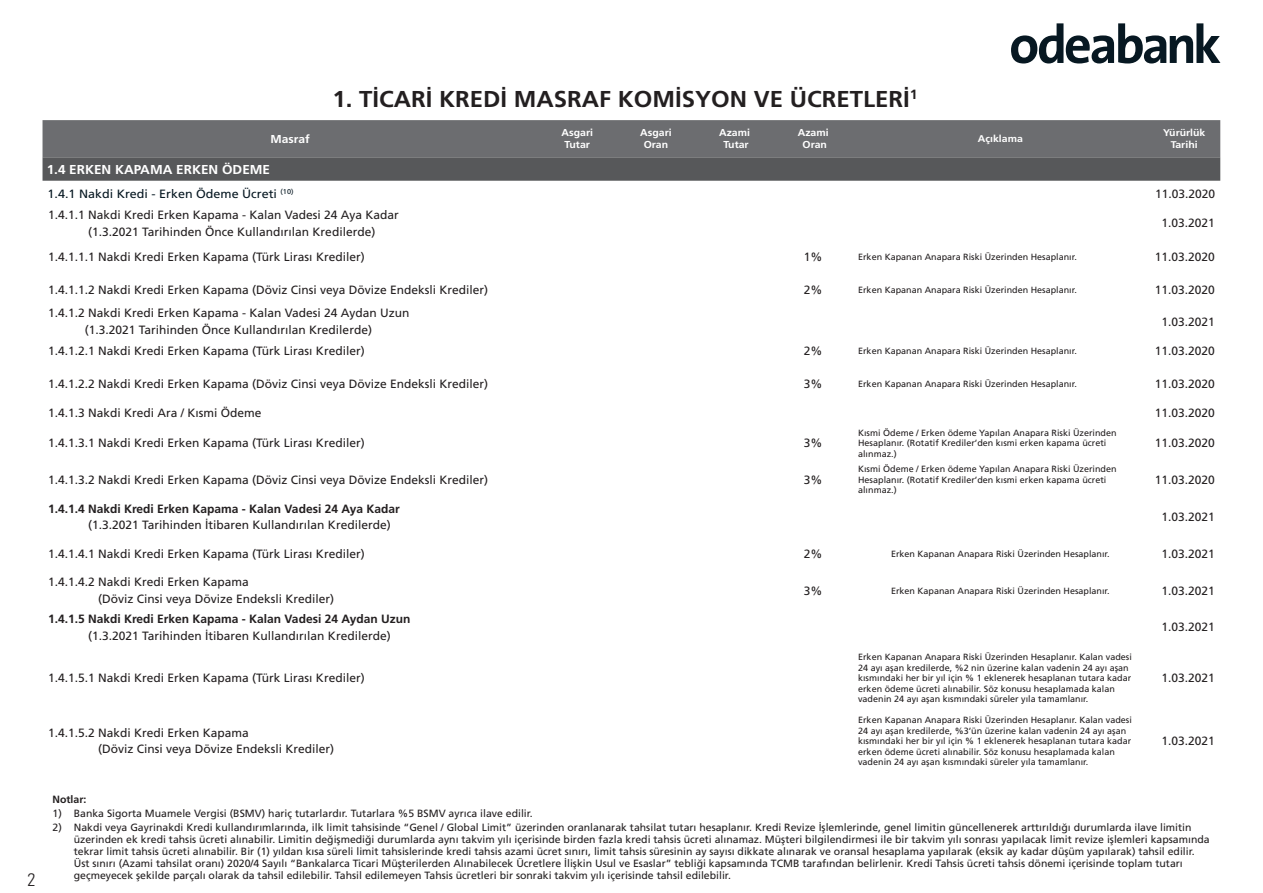
<style>
.page{position:relative;width:1263px;height:893px;background:#fff}
.page>*{position:absolute;margin:0;border:0;box-sizing:border-box;transform-origin:0 0}
.t1{font:700 22.95px "Frutiger CE";color:#231f20;scale:1.05 1}
.t2{font:300 condensed 18px "Univers 47";color:#231f20}
.t3{font:700 12.9px "Frutiger CE";color:#fff;scale:1.05 1}
.t4{font:12px/16.5px "Frutiger CE";color:#231f20}
.t5{font:700 12px "Frutiger CE";color:#231f20}
.t6{font:12px "Frutiger CE";color:#071822;scale:1.05 1}
.t7{font:700 11.55px "Frutiger CE";color:#fff;scale:1.05 1}
.t8{font:10.5px/12px "Frutiger CE";color:#231f20}
.t9{font:700 10.5px "Frutiger CE";color:#231f20}
.t10{font:700 10.05px/12px "Frutiger CE";color:#fff;text-align:center;scale:1.05 1}
.t11{font:700 9.75px/11.7px "Frutiger CE";color:#fff;text-align:center;scale:1.07 1}
.t12{font:9px/10.5px "Frutiger CE";color:#231f20}
</style>
<div class="page">
<svg style="left:43px;top:120px;width:1177px;height:61px;background:#656668"></svg>
<svg style="left:1011px;top:23px;width:209px;height:41px"></svg>
<h2 class="t2" style="left:28px;top:869px;width:9px">2</h2>
<h1 class="t1" style="left:332px;top:85px;width:559px">1. TİCARİ KREDİ MASRAF KOMİSYON VE ÜCRETLERİ<sup>1</sup></h1>
<p class="t7" style="left:271px;top:132px;width:39px">Masraf</p>
<p class="t10" style="left:561px;top:127px;width:31px">Asgari<br>Tutar</p>
<p class="t10" style="left:640px;top:127px;width:31px">Asgari<br>Oran</p>
<p class="t10" style="left:719px;top:127px;width:31px">Azami<br>Tutar</p>
<p class="t10" style="left:798px;top:127px;width:31px">Azami<br>Oran</p>
<p class="t11" style="left:978px;top:133px;width:43px">Açıklama</p>
<p class="t11" style="left:1163px;top:127px;width:41px">Yürürlük<br>Tarihi</p>
<p class="t3" style="left:47px;top:161px;width:214px">1.4 ERKEN KAPAMA ERKEN ÖDEME</p>
<p class="t6" style="left:48px;top:187px;width:236px">1.4.1 Nakdi Kredi - Erken Ödeme Ücreti <sup>(10)</sup></p>
<p class="t4" style="left:1155px;top:185px;width:62px">11.03.2020</p>
<p class="t4" style="left:88px;top:207px;width:312px;text-indent:-40px">1.4.1.1 Nakdi Kredi Erken Kapama - Kalan Vadesi 24 Aya Kadar (1.3.2021 Tarihinden Önce Kullandırılan Kredilerde)</p>
<p class="t4" style="left:1161px;top:215px;width:55px">1.03.2021</p>
<p class="t4" style="left:48px;top:248px;width:318px">1.4.1.1.1 Nakdi Kredi Erken Kapama (Türk Lirası Krediler)</p>
<p class="t4" style="left:804px;top:248px;width:20px">1%</p>
<p class="t12" style="left:858px;top:251px;width:220px">Erken Kapanan Anapara Riski Üzerinden Hesaplanır.</p>
<p class="t4" style="left:1155px;top:248px;width:62px">11.03.2020</p>
<p class="t4" style="left:48px;top:282px;width:442px">1.4.1.1.2 Nakdi Kredi Erken Kapama (Döviz Cinsi veya Dövize Endeksli Krediler)</p>
<p class="t4" style="left:804px;top:282px;width:20px">2%</p>
<p class="t12" style="left:858px;top:285px;width:220px">Erken Kapanan Anapara Riski Üzerinden Hesaplanır.</p>
<p class="t4" style="left:1155px;top:282px;width:62px">11.03.2020</p>
<p class="t4" style="left:48px;top:305px;width:363px;text-align:center">1.4.1.2 Nakdi Kredi Erken Kapama - Kalan Vadesi 24 Aydan Uzun (1.3.2021 Tarihinden Önce Kullandırılan Kredilerde)</p>
<p class="t4" style="left:1161px;top:313px;width:55px">1.03.2021</p>
<p class="t4" style="left:48px;top:343px;width:318px">1.4.1.2.1 Nakdi Kredi Erken Kapama (Türk Lirası Krediler)</p>
<p class="t4" style="left:804px;top:343px;width:20px">2%</p>
<p class="t12" style="left:858px;top:346px;width:220px">Erken Kapanan Anapara Riski Üzerinden Hesaplanır.</p>
<p class="t4" style="left:1155px;top:343px;width:62px">11.03.2020</p>
<p class="t4" style="left:48px;top:375px;width:442px">1.4.1.2.2 Nakdi Kredi Erken Kapama (Döviz Cinsi veya Dövize Endeksli Krediler)</p>
<p class="t4" style="left:804px;top:375px;width:20px">3%</p>
<p class="t12" style="left:858px;top:378px;width:220px">Erken Kapanan Anapara Riski Üzerinden Hesaplanır.</p>
<p class="t4" style="left:1155px;top:375px;width:62px">11.03.2020</p>
<p class="t4" style="left:48px;top:405px;width:215px">1.4.1.3 Nakdi Kredi Ara / Kısmi Ödeme</p>
<p class="t4" style="left:1155px;top:405px;width:62px">11.03.2020</p>
<p class="t4" style="left:48px;top:435px;width:318px">1.4.1.3.1 Nakdi Kredi Erken Kapama (Türk Lirası Krediler)</p>
<p class="t4" style="left:804px;top:435px;width:20px">3%</p>
<p class="t12" style="left:858px;top:427px;width:260px">Kısmi Ödeme / Erken ödeme Yapılan Anapara Riski Üzerinden<br>Hesaplanır. (Rotatif Krediler’den kısmi erken kapama ücreti alınmaz.)</p>
<p class="t4" style="left:1155px;top:435px;width:62px">11.03.2020</p>
<p class="t4" style="left:48px;top:471px;width:442px">1.4.1.3.2 Nakdi Kredi Erken Kapama (Döviz Cinsi veya Dövize Endeksli Krediler)</p>
<p class="t4" style="left:804px;top:471px;width:20px">3%</p>
<p class="t12" style="left:858px;top:464px;width:260px">Kısmi Ödeme / Erken ödeme Yapılan Anapara Riski Üzerinden<br>Hesaplanır. (Rotatif Krediler’den kısmi erken kapama ücreti alınmaz.)</p>
<p class="t4" style="left:1155px;top:471px;width:62px">11.03.2020</p>
<p class="t5" style="left:48px;top:501px;width:353px">1.4.1.4 Nakdi Kredi Erken Kapama - Kalan Vadesi 24 Aya Kadar</p>
<p class="t4" style="left:88px;top:517px;width:304px">(1.3.2021 Tarihinden İtibaren Kullandırılan Kredilerde)</p>
<p class="t4" style="left:1161px;top:508px;width:55px">1.03.2021</p>
<p class="t4" style="left:48px;top:545px;width:318px">1.4.1.4.1 Nakdi Kredi Erken Kapama (Türk Lirası Krediler)</p>
<p class="t4" style="left:804px;top:545px;width:20px">2%</p>
<p class="t12" style="left:891px;top:548px;width:220px">Erken Kapanan Anapara Riski Üzerinden Hesaplanır.</p>
<p class="t4" style="left:1161px;top:545px;width:55px">1.03.2021</p>
<p class="t4" style="left:98px;top:574px;width:238px;text-indent:-50px">1.4.1.4.2 Nakdi Kredi Erken Kapama<br>(Döviz Cinsi veya Dövize Endeksli Krediler)</p>
<p class="t4" style="left:804px;top:582px;width:20px">3%</p>
<p class="t12" style="left:891px;top:585px;width:220px">Erken Kapanan Anapara Riski Üzerinden Hesaplanır.</p>
<p class="t4" style="left:1161px;top:582px;width:55px">1.03.2021</p>
<p class="t5" style="left:48px;top:612px;width:364px">1.4.1.5 Nakdi Kredi Erken Kapama - Kalan Vadesi 24 Aydan Uzun</p>
<p class="t4" style="left:88px;top:627px;width:304px">(1.3.2021 Tarihinden İtibaren Kullandırılan Kredilerde)</p>
<p class="t4" style="left:1161px;top:619px;width:55px">1.03.2021</p>
<p class="t4" style="left:48px;top:670px;width:318px">1.4.1.5.1 Nakdi Kredi Erken Kapama (Türk Lirası Krediler)</p>
<p class="t4" style="left:98px;top:724px;width:238px;text-indent:-50px">1.4.1.5.2 Nakdi Kredi Erken Kapama<br>(Döviz Cinsi veya Dövize Endeksli Krediler)</p>
<p class="t12" style="left:858px;top:652px;width:275px">Erken Kapanan Anapara Riski Üzerinden Hesaplanır. Kalan vadesi 24 ayı aşan kredilerde, %2 nin üzerine kalan vadenin 24 ayı aşan kısmındaki her bir yıl için % 1 eklenerek hesaplanan tutara kadar erken ödeme ücreti alınabilir. Söz konusu hesaplamada kalan vadenin 24 ayı aşan kısmındaki süreler yıla tamamlanır.</p>
<p class="t12" style="left:858px;top:715px;width:275px">Erken Kapanan Anapara Riski Üzerinden Hesaplanır. Kalan vadesi 24 ayı aşan kredilerde, %3’ün üzerine kalan vadenin 24 ayı aşan kısmındaki her bir yıl için % 1 eklenerek hesaplanan tutara kadar erken ödeme ücreti alınabilir. Söz konusu hesaplamada kalan vadenin 24 ayı aşan kısmındaki süreler yıla tamamlanır.</p>
<p class="t4" style="left:1161px;top:670px;width:55px">1.03.2021</p>
<p class="t4" style="left:1161px;top:733px;width:55px">1.03.2021</p>
<p class="t9" style="left:53px;top:793px;width:35px">Notlar:</p>
<p class="t8" style="left:53px;top:808px;width:482px">1) Banka Sigorta Muamele Vergisi (BSMV) hariç tutarlardır. Tutarlara %5 BSMV ayrıca ilave edilir.</p>
<p class="t8" style="left:74px;top:822px;width:1137px;text-indent:-21px">2) Nakdi veya Gayrinakdi Kredi kullandırımlarında, ilk limit tahsisinde “Genel / Global Limit” üzerinden oranlanarak tahsilat tutarı hesaplanır. Kredi Revize İşlemlerinde, genel limitin güncellenerek arttırıldığı durumlarda ilave limitin üzerinden ek kredi tahsis ücreti alınabilir. Limitin değişmediği durumlarda aynı takvim yılı içerisinde birden fazla kredi tahsis ücreti alınamaz. Müşteri bilgilendirmesi ile bir takvim yılı sonrası yapılacak limit revize işlemleri kapsamında tekrar limit tahsis ücreti alınabilir. Bir (1) yıldan kısa süreli limit tahsislerinde kredi tahsis azami ücret sınırı, limit tahsis süresinin ay sayısı dikkate alınarak ve oransal hesaplama yapılarak (eksik ay kadar düşüm yapılarak) tahsil edilir.<br>Üst sınırı (Azami tahsilat oranı) 2020/4 Sayılı “Bankalarca Ticari Müşterilerden Alınabilecek Ücretlere İlişkin Usul ve Esaslar” tebliği kapsamında TCMB tarafından belirlenir. Kredi Tahsis ücreti tahsis dönemi içerisinde toplam tutarı geçmeyecek şekilde parçalı olarak da tahsil edilebilir. Tahsil edilemeyen Tahsis ücretleri bir sonraki takvim yılı içerisinde tahsil edilebilir.</p>
</div>
